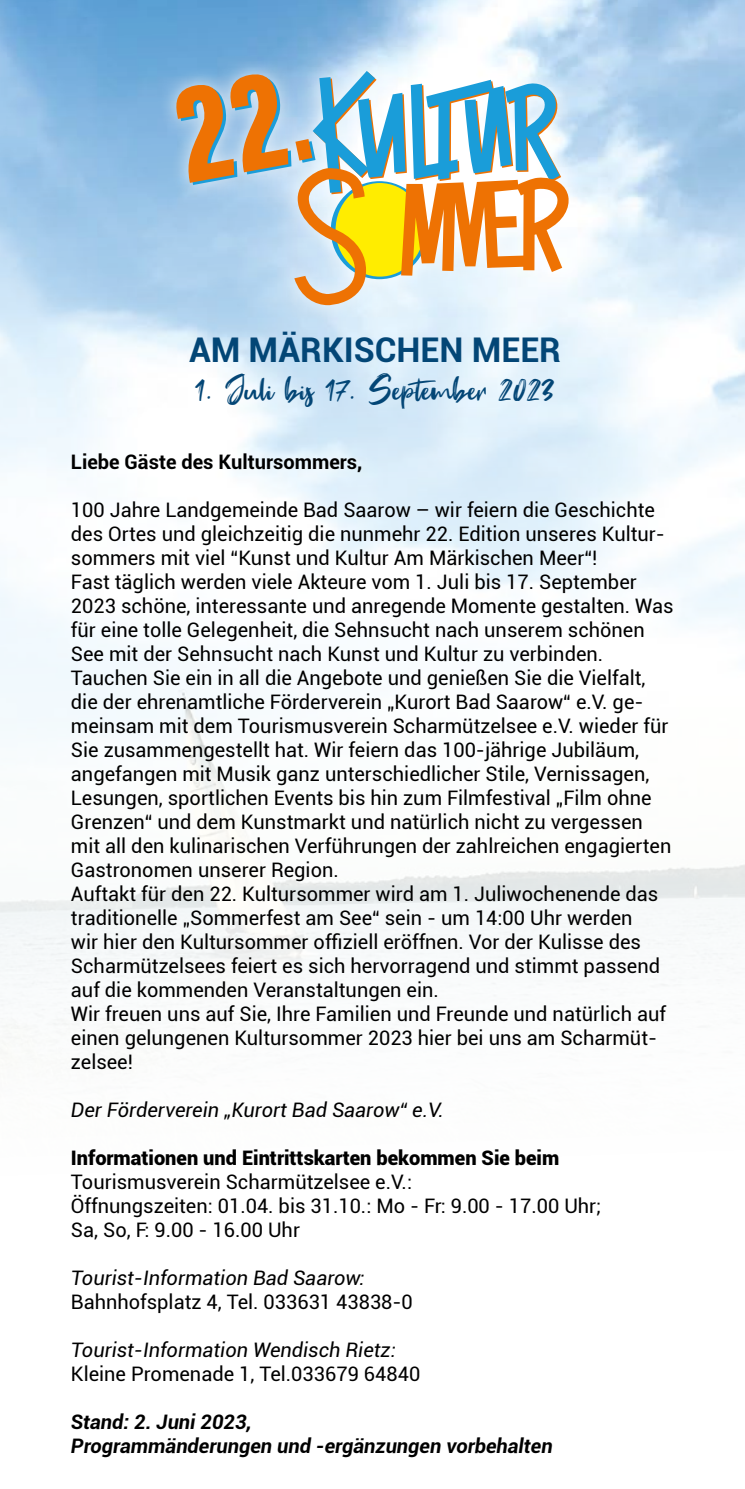
<style>
.page{position:relative;width:745px;height:1489px;background:#fff}
.page>*{position:absolute;margin:0;border:0;box-sizing:border-box;transform-origin:0 0}
.t1{font:42.5px "Fake Serif";color:#034676}
.t2{font:700 34px "Roboto";color:#034676}
.t3{font:20px/24px "Roboto";color:#000}
.t4{font:italic 20px "Roboto";color:#000}
.t5{font:italic 700 20px/24px "Roboto";color:#000}
.t6{font:900 20px "Roboto";color:#000}
.t7{font:700 20px "Roboto";color:#000}
</style>
<div class="page">
<img style="left:0;top:0;width:744px;height:1038px">
<div style="left:158px;top:54px;width:429px;height:270px;background:#fff;opacity:.75"></div>
<svg style="left:176px;top:71px;width:392px;height:234px"></svg>
<h2 class="t2" style="left:189px;top:326px;width:373px">AM MÄRKISCHEN MEER</h2>
<h1 class="t1" style="left:195px;top:366px;width:361px">1. Juli bis 17. September 2023</h1>
<p class="t7" style="left:71px;top:447px;width:293px">Liebe Gäste des Kultursommers,</p>
<p class="t3" style="left:71px;top:497px;width:604px">100 Jahre Landgemeinde Bad Saarow – wir feiern die Geschichte des Ortes und gleichzeitig die nunmehr 22. Edition unseres Kultur&shy;sommers mit viel “Kunst und Kultur Am Märkischen Meer“!<br>Fast täglich werden viele Akteure vom 1. Juli bis 17. September 2023 schöne, interessante und anregende Momente gestalten. Was für eine tolle Gelegenheit, die Sehnsucht nach unserem schönen See mit der Sehnsucht nach Kunst und Kultur zu verbinden.<br>Tauchen Sie ein in all die Angebote und genießen Sie die Vielfalt, die der ehrenamtliche Förderverein „Kurort Bad Saarow“ e.V. ge&shy;meinsam mit dem Tourismusverein Scharmützelsee e.V. wieder für Sie zusammengestellt hat. Wir feiern das 100-jährige Jubiläum, angefangen mit Musik ganz unterschiedlicher Stile, Vernissagen, Lesungen, sportlichen Events bis hin zum Filmfestival „Film ohne Grenzen“ und dem Kunstmarkt und natürlich nicht zu vergessen mit all den kulinarischen Verführungen der zahlreichen engagierten Gastronomen unserer Region.<br>Auftakt für den 22. Kultursommer wird am 1. Juliwochenende das traditionelle „Sommerfest am See“ sein - um 14:00 Uhr werden<br>wir hier den Kultursommer offiziell eröffnen. Vor der Kulisse des Scharmützelsees feiert es sich hervorragend und stimmt passend auf die kommenden Veranstaltungen ein.<br>Wir freuen uns auf Sie, Ihre Familien und Freunde und natürlich auf einen gelungenen Kultursommer 2023 hier bei uns am Scharmüt&shy;zelsee!</p>
<p class="t4" style="left:71px;top:1095px;width:374px">Der Förderverein „Kurort Bad Saarow“ e.V.</p>
<p class="t6" style="left:71px;top:1143px;width:489px">Informationen und Eintrittskarten bekommen Sie beim</p>
<p class="t3" style="left:71px;top:1169px;width:531px">Tourismusverein Scharmützelsee e.V.:<br>Öffnungszeiten: 01.04. bis 31.10.: Mo - Fr: 9.00 - 17.00 Uhr;<br>Sa, So, F: 9.00 - 16.00 Uhr</p>
<p class="t4" style="left:71px;top:1263px;width:295px">Tourist-Information Bad Saarow:</p>
<p class="t3" style="left:71px;top:1289px;width:343px">Bahnhofsplatz 4, Tel. 033631 43838-0</p>
<p class="t4" style="left:71px;top:1335px;width:326px">Tourist-Information Wendisch Rietz:</p>
<p class="t3" style="left:71px;top:1361px;width:350px">Kleine Promenade 1, Tel.033679 64840</p>
<p class="t5" style="left:71px;top:1409px;width:483px">Stand: 2. Juni 2023,<br>Programmänderungen und -ergänzungen vorbehalten</p>
</div>
